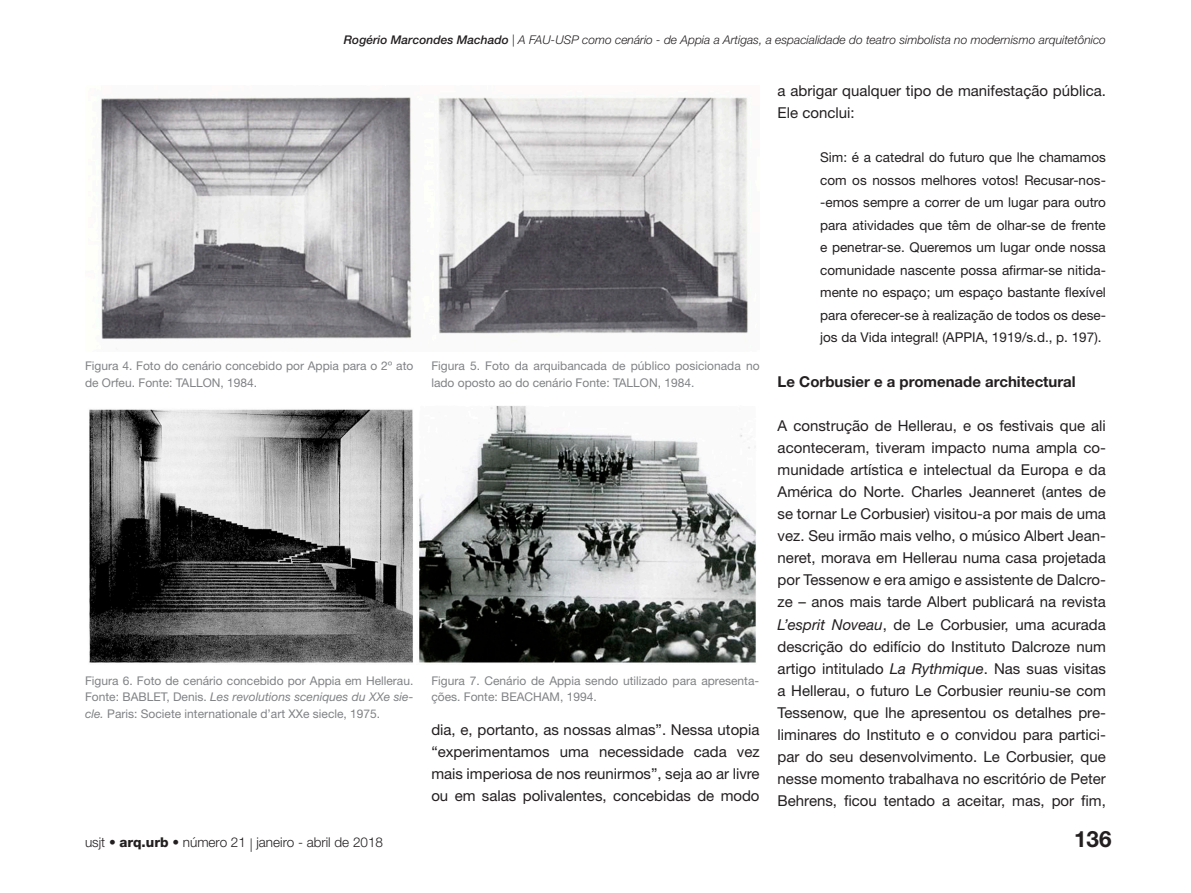
<style>
.page{position:relative;width:1191px;height:893px;background:#fff}
.page>*{position:absolute;margin:0;border:0;box-sizing:border-box;transform-origin:0 0}
.t1{font:700 22.5px "Helvetica Neue LT Std";color:#231f20}
.Texto{font:15px/22px "Helvetica Neue LT Std";color:#231f20;text-align:justify}
.Subtítulo{font:700 15px "Helvetica Neue LT Std";color:#231f20}
.Citação{font:13.5px/22.5px "Helvetica Neue LT Std";color:#231f20;text-align:justify}
.t2{font:300 13.5px "Helvetica Neue LT Std";color:#231f20}
.Legenda{font:12px/16.5px "Helvetica Neue LT Std";color:#808285}
.t3{font:italic 300 12px "Helvetica Neue LT Std";color:#231f20}
.s1{font-weight:500}
.s2{font-style:italic}
.s3{font-weight:800}
</style>
<div class="page">
<img style="left:101px;top:97px;width:648px;height:242px">
<img style="left:89px;top:406px;width:667px;height:257px">
<p class="t3" style="left:344px;top:33px;width:763px"><span class="s1">Rogério Marcondes Machado</span> | A FAU-USP como cenário - de Appia a Artigas, a espacialidade do teatro simbolista no modernismo arquitetônico</p>
<p class="Legenda" style="left:85px;top:357px;width:330px">Figura 4. Foto do cenário concebido por Appia para o 2º ato de Orfeu. Fonte: TALLON, 1984.</p>
<p class="Legenda" style="left:431px;top:357px;width:330px">Figura 5. Foto da arquibancada de público posicionada no lado oposto ao do cenário Fonte: TALLON, 1984.</p>
<p class="Legenda" style="left:85px;top:672px;width:330px;text-align:justify">Figura 6. Foto de cenário concebido por Appia em Hellerau.<br>Fonte: BABLET, Denis. <span class="s2">Les revolutions sceniques du XXe sie&shy;cle.</span> Paris: Societe internationale d’art XXe siecle, 1975.</p>
<p class="Legenda" style="left:431px;top:672px;width:329px">Figura 7. Cenário de Appia sendo utilizado para apresenta&shy;ções. Fonte: BEACHAM, 1994.</p>
<p class="t2" style="left:85px;top:834px;width:299px">usjt • <span class="s3">arq.urb</span> • número 21 | janeiro - abril de 2018</p>
<p class="Texto" style="left:431px;top:718px;width:330px">dia, e, portanto, as nossas almas”. Nessa utopia “experimentamos uma necessidade cada vez mais imperiosa de nos reunirmos”, seja ao ar livre ou em salas polivalentes, concebidas de modo</p>
<p class="Texto" style="left:777px;top:79px;width:330px">a abrigar qualquer tipo de manifestação pública.<br>Ele conclui:</p>
<p class="Citação" style="left:820px;top:146px;width:287px">Sim: é a catedral do futuro que lhe chamamos com os nossos melhores votos! Recusar-nos--emos sempre a correr de um lugar para outro para atividades que têm de olhar-se de frente e penetrar-se. Queremos um lugar onde nossa comunidade nascente possa afirmar-se nitida&shy;mente no espaço; um espaço bastante flexível para oferecer-se à realização de todos os dese&shy;jos da Vida integral! (APPIA, 1919/s.d., p. 197).</p>
<p class="Subtítulo" style="left:777px;top:372px;width:300px">Le Corbusier e a promenade architectural</p>
<p class="Texto" style="left:777px;top:414px;width:330px">A construção de Hellerau, e os festivais que ali aconteceram, tiveram impacto numa ampla co&shy;munidade artística e intelectual da Europa e da América do Norte. Charles Jeanneret (antes de se tornar Le Corbusier) visitou-a por mais de uma vez. Seu irmão mais velho, o músico Albert Jean&shy;neret, morava em Hellerau numa casa projetada por Tessenow e era amigo e assistente de Dalcro&shy;ze – anos mais tarde Albert publicará na revista <span class="s2">L’esprit Noveau</span>, de Le Corbusier, uma acurada descrição do edifício do Instituto Dalcroze num artigo intitulado <span class="s2">La Rythmique</span>. Nas suas visitas a Hellerau, o futuro Le Corbusier reuniu-se com Tessenow, que lhe apresentou os detalhes pre&shy;liminares do Instituto e o convidou para partici&shy;par do seu desenvolvimento. Le Corbusier, que nesse momento trabalhava no escritório de Peter Behrens, ficou tentado a aceitar, mas, por fim,</p>
<h1 class="t1" style="left:1074px;top:825px;width:39px">136</h1>
</div>
